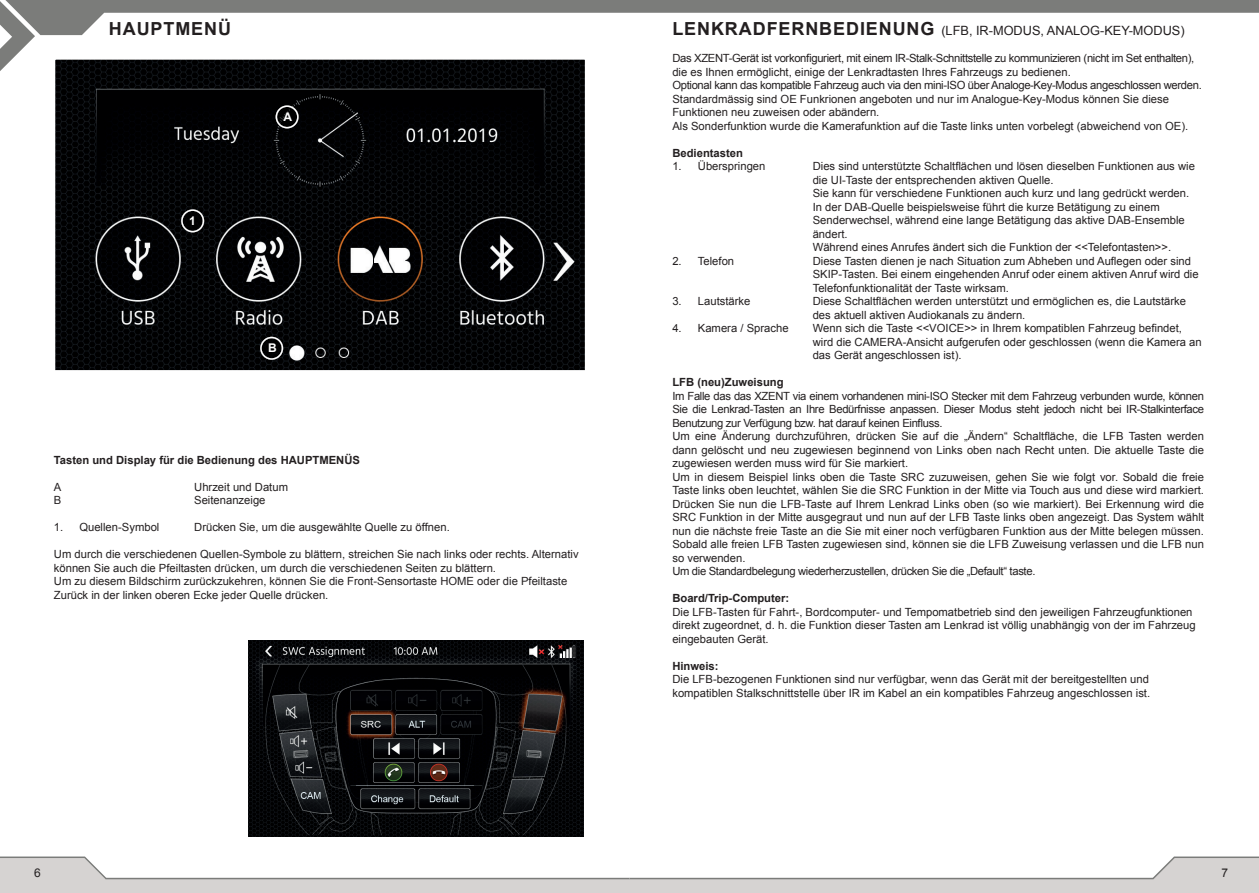
<style>
.page{position:relative;width:1259px;height:893px;background:#fff}
.page>*{position:absolute;margin:0;border:0;box-sizing:border-box;transform-origin:0 0}
.t1{font:700 18px "Arial";letter-spacing:.05em;color:#231f20}
.t2{font:12.75px "Arial";color:#231f20}
.t3{font:700 12px "Arial";color:#fff}
.t4{font:12px "Arial";color:#231f20}
.t5{font:11.25px/13.5px "Arial";color:#231f20}
.t6{font:700 11.25px "Arial";color:#231f20}
.s1{font-weight:700;font-size:18px}
</style>
<div class="page">
<div style="left:0;top:880px;width:1259px;height:13px;background:#d6d3d2"></div>
<svg style="left:0;top:856px;width:1259px;height:24px"></svg>
<svg style="left:0;top:0;width:1259px;height:71px"></svg>
<img style="left:56px;top:60px;width:528px;height:310px">
<div style="left:53px;top:57px;width:534px;height:322px;border:2px solid #fff"></div>
<img style="left:276px;top:105px;width:22px;height:1px">
<img style="left:276px;top:106px;width:22px;height:22px">
<div style="left:276px;top:105px;width:22px;height:23px;border:2px solid #fff;border-radius:50%"></div>
<img style="left:181px;top:209px;width:23px;height:23px">
<img style="left:182px;top:210px;width:21px;height:22px">
<div style="left:181px;top:209px;width:23px;height:23px;border:2px solid #fff;border-radius:50%"></div>
<img style="left:260px;top:337px;width:23px;height:23px">
<img style="left:261px;top:338px;width:21px;height:21px">
<div style="left:260px;top:337px;width:23px;height:23px;border:2px solid #fff;border-radius:50%"></div>
<img style="left:249px;top:640px;width:335px;height:197px">
<h1 class="t1" style="left:109px;top:17px;width:124px">HAUPTMENÜ</h1>
<p class="t2" style="left:672px;top:22px;width:514px"><span class="s1">LENKRADFERNBEDIENUNG</span> (LFB, IR-MODUS, ANALOG-KEY-MODUS)</p>
<p class="t3" style="left:189px;top:213px;width:8px">1</p>
<p class="t3" style="left:283px;top:109px;width:10px">A</p>
<p class="t3" style="left:268px;top:340px;width:10px">B</p>
<p class="t6" style="left:54px;top:452px;width:308px">Tasten und Display für die Bedienung des HAUPTMENÜS</p>
<p class="t5" style="left:54px;top:480px;width:9px">A</p>
<p class="t5" style="left:194px;top:480px;width:95px">Uhrzeit und Datum</p>
<p class="t5" style="left:54px;top:494px;width:9px">B</p>
<p class="t5" style="left:194px;top:494px;width:73px">Seitenanzeige</p>
<p class="t5" style="left:54px;top:521px;width:107px">1. Quellen-Symbol</p>
<p class="t5" style="left:194px;top:521px;width:257px">Drücken Sie, um die ausgewählte Quelle zu öffnen.</p>
<p class="t5" style="left:54px;top:548px;width:526px">Um durch die verschiedenen Quellen-Symbole zu blättern, streichen Sie nach links oder rechts. Alternativ können Sie auch die Pfeiltasten drücken, um durch die verschiedenen Seiten zu blättern.<br>Um zu diesem Bildschirm zurückzukehren, können Sie die Front-Sensortaste HOME oder die Pfeiltaste Zurück in der linken oberen Ecke jeder Quelle drücken.</p>
<p class="t5" style="left:672px;top:52px;width:531px">Das XZENT-Gerät ist vorkonfiguriert, mit einem IR-Stalk-Schnittstelle zu kommunizieren (nicht im Set enthalten), die es Ihnen ermöglicht, einige der Lenkradtasten Ihres Fahrzeugs zu bedienen.<br>Optional kann das kompatible Fahrzeug auch via den mini-ISO über Analoge-Key-Modus angeschlossen werden.<br>Standardmässig sind OE Funkrionen angeboten und nur im Analogue-Key-Modus können Sie diese Funktionen neu zuweisen oder abändern.<br>Als Sonderfunktion wurde die Kamerafunktion auf die Taste links unten vorbelegt (abweichend von OE).</p>
<p class="t6" style="left:672px;top:145px;width:72px">Bedientasten</p>
<p class="t5" style="left:672px;top:160px;width:95px">1. Überspringen</p>
<p class="t5" style="left:812px;top:160px;width:384px">Dies sind unterstützte Schaltflächen und lösen dieselben Funktionen aus wie die UI-Taste der entsprechenden aktiven Quelle.<br>Sie kann für verschiedene Funktionen auch kurz und lang gedrückt werden.<br>In der DAB-Quelle beispielsweise führt die kurze Betätigung zu einem Senderwechsel, während eine lange Betätigung das aktive DAB-Ensemble ändert.<br>Während eines Anrufes ändert sich die Funktion der &lt;&lt;Telefontasten&gt;&gt;.</p>
<p class="t5" style="left:672px;top:254px;width:63px">2. Telefon</p>
<p class="t5" style="left:812px;top:254px;width:387px">Diese Tasten dienen je nach Situation zum Abheben und Auflegen oder sind<br>SKIP-Tasten. Bei einem eingehenden Anruf oder einem aktiven Anruf wird die<br>Telefonfunktionalität der Taste wirksam.</p>
<p class="t5" style="left:672px;top:295px;width:80px">3. Lautstärke</p>
<p class="t5" style="left:812px;top:295px;width:375px">Diese Schaltflächen werden unterstützt und ermöglichen es, die Lautstärke des aktuell aktiven Audiokanals zu ändern.</p>
<p class="t5" style="left:672px;top:322px;width:118px">4. Kamera / Sprache</p>
<p class="t5" style="left:812px;top:322px;width:390px">Wenn sich die Taste &lt;&lt;VOICE&gt;&gt; in Ihrem kompatiblen Fahrzeug befindet, wird die CAMERA-Ansicht aufgerufen oder geschlossen (wenn die Kamera an das Gerät angeschlossen ist).</p>
<p class="t6" style="left:672px;top:375px;width:113px">LFB (neu)Zuweisung</p>
<p class="t5" style="left:672px;top:389px;width:533px">Im Falle das das XZENT via einem vorhandenen mini-ISO Stecker mit dem Fahrzeug verbunden wurde, können Sie die Lenkrad-Tasten an Ihre Bedürfnisse anpassen. Dieser Modus steht jedoch nicht bei IR-Stalkinterface Benutzung zur Verfügung bzw. hat darauf keinen Einfluss.<br>Um eine Änderung durchzuführen, drücken Sie auf die „Ändern“ Schaltfläche, die LFB Tasten werden dann gelöscht und neu zugewiesen beginnend von Links oben nach Recht unten. Die aktuelle Taste die zugewiesen werden muss wird für Sie markiert.<br>Um in diesem Beispiel links oben die Taste SRC zuzuweisen, gehen Sie wie folgt vor. Sobald die freie Taste links oben leuchtet, wählen Sie die SRC Funktion in der Mitte via Touch aus und diese wird markiert.<br>Drücken Sie nun die LFB-Taste auf Ihrem Lenkrad Links oben (so wie markiert). Bei Erkennung wird die SRC Funktion in der Mitte ausgegraut und nun auf der LFB Taste links oben angezeigt. Das System wählt nun die nächste freie Taste an die Sie mit einer noch verfügbaren Funktion aus der Mitte belegen müssen.<br>Sobald alle freien LFB Tasten zugewiesen sind, können sie die LFB Zuweisung verlassen und die LFB nun so verwenden.<br>Um die Standardbelegung wiederherzustellen, drücken Sie die „Default“ taste.</p>
<p class="t6" style="left:672px;top:591px;width:118px">Board/Trip-Computer:</p>
<p class="t5" style="left:672px;top:605px;width:525px">Die LFB-Tasten für Fahrt-, Bordcomputer- und Tempomatbetrieb sind den jeweiligen Fahrzeugfunktionen direkt zugeordnet, d. h. die Funktion dieser Tasten am Lenkrad ist völlig unabhängig von der im Fahrzeug eingebauten Gerät.</p>
<p class="t6" style="left:672px;top:658px;width:48px">Hinweis:</p>
<p class="t5" style="left:672px;top:673px;width:479px">Die LFB-bezogenen Funktionen sind nur verfügbar, wenn das Gerät mit der bereitgestellten und kompatiblen Stalkschnittstelle über IR im Kabel an ein kompatibles Fahrzeug angeschlossen ist.</p>
<p class="t4" style="left:34px;top:865px;width:8px">6</p>
<p class="t4" style="left:1221px;top:865px;width:8px">7</p>
</div>
